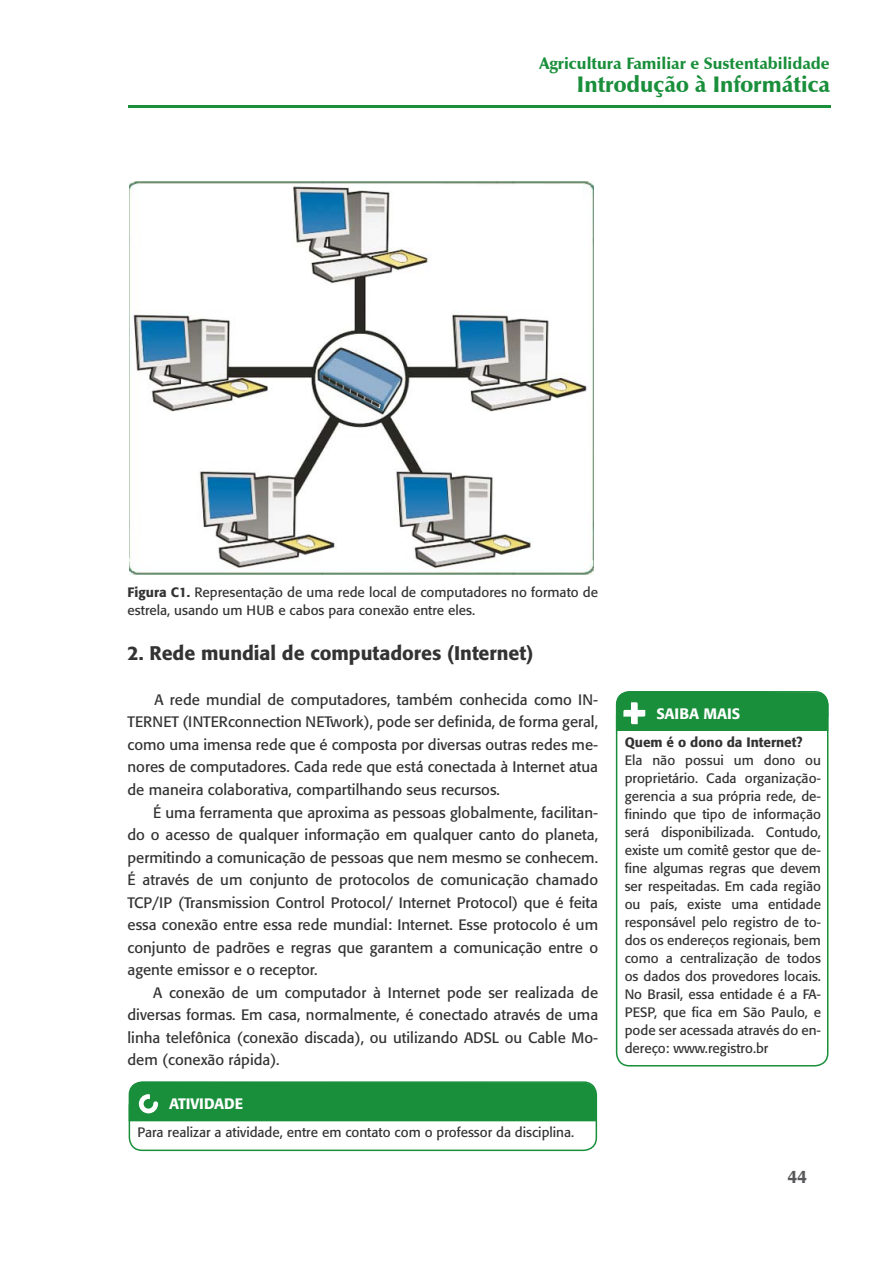
<style>
.page{position:relative;width:893px;height:1263px;background:#fff}
.page>*{position:absolute;margin:0;border:0;box-sizing:border-box;transform-origin:0 0}
.t1{font:900 22.5px "Zapf Humanist 601 BT";color:#1a8f3b}
.t2{font:500 19.5px "Formata";color:#333}
.t3{font:900 18px "Zapf Humanist 601 BT";color:#58585a}
.t4{font:900 16.5px "Zapf Humanist 601 BT";color:#1a8f3b}
.t5{font:15px/22.5px "Formata";color:#333;text-align:justify}
.t6{font:500 15px "Formata";color:#fff}
.t7{font:13.5px/18px "Formata";color:#333}
.t8{font:500 13.5px "Formata";color:#333}
.s1{font-weight:500}
</style>
<div class="page">
<hr style="left:128px;top:105px;width:703px;height:3px;background:#1a8f3b">
<img style="left:129px;top:181px;width:465px;height:393px">
<div style="left:616px;top:691px;width:212px;height:375px;border:2px solid #1a8f3b;border-radius:13px"></div>
<div style="left:616px;top:714px;width:212px;height:17px;background:#1a8f3b"></div>
<div style="left:617px;top:691px;width:211px;height:36px;background:#1a8f3b"></div>
<div style="left:129px;top:1081px;width:468px;height:70px;border:2px solid #1a8f3b;border-radius:13px"></div>
<div style="left:129px;top:1104px;width:467px;height:17px;background:#1a8f3b"></div>
<div style="left:129px;top:1082px;width:467px;height:35px;background:#1a8f3b"></div>
<p class="t4" style="left:539px;top:53px;width:292px">Agricultura Familiar e Sustentabilidade</p>
<h1 class="t1" style="left:577px;top:70px;width:255px">Introdução à Informática</h1>
<p class="t7" style="left:128px;top:583px;width:472px"><span class="s1">Figura C1.</span> Representação de uma rede local de computadores no formato de estrela, usando um HUB e cabos para conexão entre eles.</p>
<h2 class="t2" style="left:128px;top:641px;width:407px">2. Rede mundial de computadores (Internet)</h2>
<p class="t5" style="left:128px;top:688px;width:472px;text-indent:27px">A rede mundial de computadores, também conhecida como IN-TERNET (INTERconnection NETwork), pode ser definida, de forma geral, como uma imensa rede que é composta por diversas outras redes me&shy;nores de computadores. Cada rede que está conectada à Internet atua de maneira colaborativa, compartilhando seus recursos.</p>
<p class="t5" style="left:128px;top:801px;width:472px;text-indent:26px">É uma ferramenta que aproxima as pessoas globalmente, facilitan&shy;do o acesso de qualquer informação em qualquer canto do planeta, permitindo a comunicação de pessoas que nem mesmo se conhecem.<br>É através de um conjunto de protocolos de comunicação chamado TCP/IP (Transmission Control Protocol/ Internet Protocol) que é feita essa conexão entre essa rede mundial: Internet. Esse protocolo é um conjunto de padrões e regras que garantem a comunicação entre o agente emissor e o receptor.</p>
<p class="t5" style="left:128px;top:981px;width:472px;text-indent:26px">A conexão de um computador à Internet pode ser realizada de diversas formas. Em casa, normalmente, é conectado através de uma linha telefônica (conexão discada), ou utilizando ADSL ou Cable Mo&shy;dem (conexão rápida).</p>
<p class="t6" style="left:169px;top:1094px;width:18px">Atividade</p>
<p class="t7" style="left:137px;top:1124px;width:438px">Para realizar a atividade, entre em contato com o professor da disciplina.</p>
<p class="t6" style="left:656px;top:704px;width:18px">Saiba</p>
<p class="t6" style="left:703px;top:704px;width:10px">mais</p>
<p class="t8" style="left:625px;top:734px;width:180px">Quem é o dono da Internet?</p>
<p class="t7" style="left:625px;top:751px;width:198px;text-align:justify">Ela não possui um dono ou proprietário. Cada organização&shy;gerencia a sua própria rede, de&shy;finindo que tipo de informação será disponibilizada. Contudo, existe um comitê gestor que de&shy;fine algumas regras que devem ser respeitadas. Em cada região ou país, existe uma entidade responsável pelo registro de to&shy;dos os endereços regionais, bem como a centralização de todos os dados dos provedores locais.<br>No Brasil, essa entidade é a FA-PESP, que fica em São Paulo, e pode ser acessada através do en&shy;dereço: www.registro.br</p>
<p class="t3" style="left:787px;top:1165px;width:21px">44</p>
</div>
